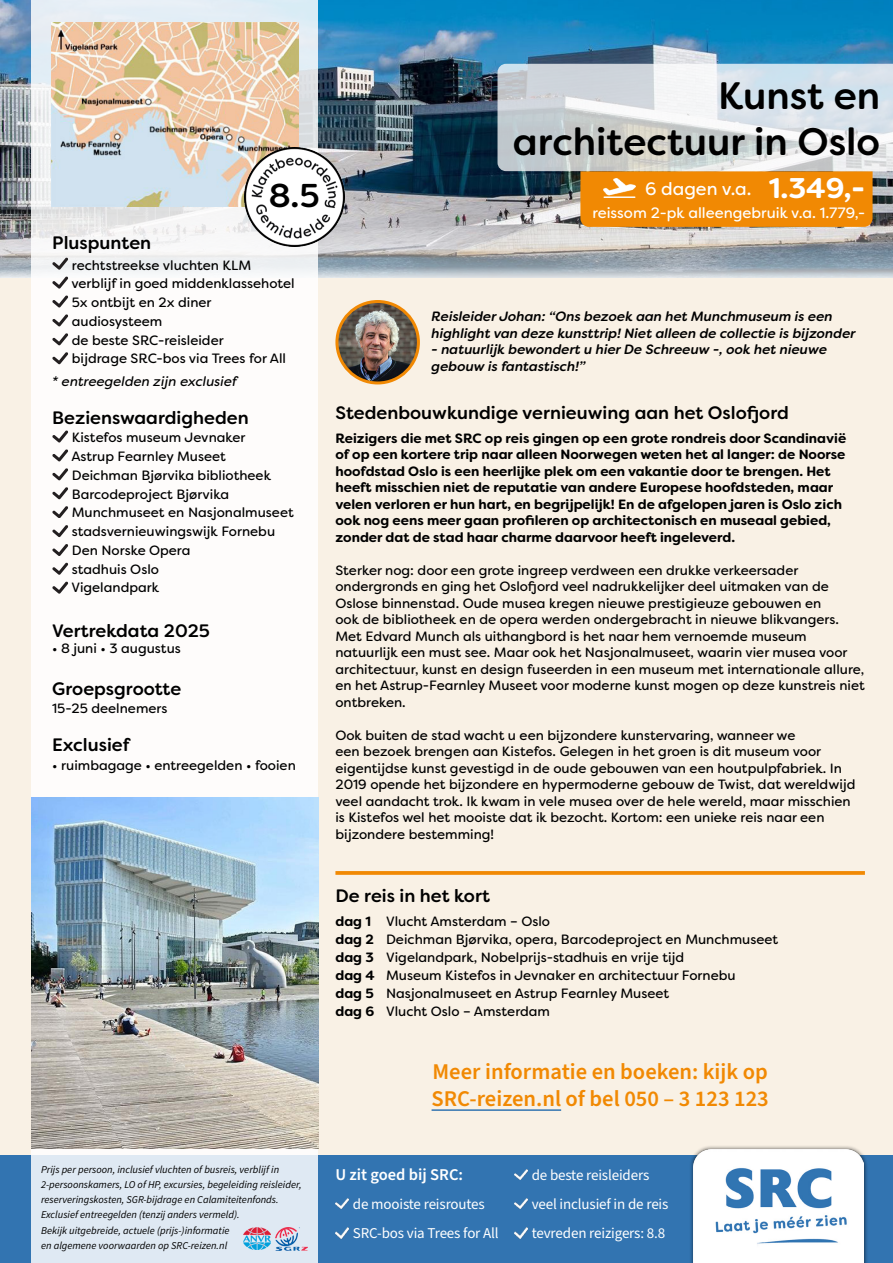
<style>
.page{position:relative;width:893px;height:1263px;background:#fff}
.page>*{position:absolute;margin:0;border:0;box-sizing:border-box;transform-origin:0 0}
.t1{font:500 38.25px "Filson Soft";color:#000}
.t2{font:500 33px "Filson Soft";color:#000}
.t3{font:700 28.5px "Filson Soft";color:#fff}
.t4{font:600 22.5px "Source Sans Pro";color:#f18903}
.t5{font:500 18px "Filson Soft";color:#000}
.t6{font:18px "Filson Soft";color:#fff}
.t7{font:600 16.5px "Source Sans Pro";color:#fff}
.t8{font:15px "Source Sans Pro";letter-spacing:-.01em;color:#fff}
.t9{font:15px "Filson Soft";color:#fff}
.t10{font:13.5px/16.5px "Filson Soft";color:#000}
.t11{font:700 13.5px/16.5px "Filson Soft";color:#000}
.t12{font:italic 500 13.5px/16.5px "Filson Soft";color:#000}
.t13{font:italic 13.5px "Filson Soft";color:#000}
.t14{font:italic 10.5px/15px "Source Sans Variable";color:#000}
</style>
<div class="page">
<img style="left:0;top:0;width:893px;height:279px">
<div style="left:0;top:279px;width:893px;height:876px;background:#f9f1e5"></div>
<div style="left:0;top:1155px;width:893px;height:108px;background:#3274b1"></div>
<div style="left:689px;top:1145px;width:179px;height:118px;background:#000;opacity:.7"></div>
<img style="left:693px;top:1149px;width:171px;height:114px">
<svg style="left:32px;top:0;width:286px;height:1263px;background:#f6f7f8"></svg>
<img style="left:243px;top:1228px;width:27px;height:22px">
<img style="left:275px;top:1228px;width:32px;height:22px">
<svg style="left:515px;top:1228px;width:12px;height:10px"></svg>
<svg style="left:515px;top:1199px;width:12px;height:10px"></svg>
<svg style="left:515px;top:1169px;width:12px;height:10px"></svg>
<svg style="left:335px;top:1228px;width:13px;height:10px"></svg>
<svg style="left:335px;top:1199px;width:13px;height:10px"></svg>
<hr style="left:432px;top:1109px;width:129px;height:2px;background:#3274b1">
<svg style="left:335px;top:871px;width:530px;height:4px;background:#f18f10"></svg>
<img style="left:337px;top:301px;width:81px;height:82px;border-radius:41px">
<div style="left:335px;top:300px;width:85px;height:84px;border:3px solid #f18903;border-radius:50%"></div>
<img style="left:32px;top:797px;width:286px;height:351px">
<svg style="left:52px;top:581px;width:16px;height:13px"></svg>
<svg style="left:52px;top:563px;width:16px;height:11px"></svg>
<svg style="left:52px;top:544px;width:16px;height:12px"></svg>
<svg style="left:52px;top:525px;width:16px;height:12px"></svg>
<svg style="left:52px;top:506px;width:16px;height:12px"></svg>
<svg style="left:52px;top:487px;width:16px;height:12px"></svg>
<svg style="left:52px;top:468px;width:16px;height:12px"></svg>
<svg style="left:52px;top:449px;width:16px;height:12px"></svg>
<svg style="left:52px;top:430px;width:16px;height:12px"></svg>
<svg style="left:52px;top:352px;width:16px;height:12px"></svg>
<svg style="left:52px;top:333px;width:16px;height:12px"></svg>
<svg style="left:52px;top:314px;width:16px;height:12px"></svg>
<svg style="left:52px;top:296px;width:16px;height:11px"></svg>
<svg style="left:52px;top:276px;width:16px;height:13px"></svg>
<svg style="left:52px;top:258px;width:16px;height:11px"></svg>
<img style="left:51px;top:22px;width:247px;height:185px">
<img style="left:244px;top:147px;width:100px;height:100px">
<svg style="left:497px;top:64px;width:396px;height:163px;background:#d2bea0"></svg>
<p class="t5" style="left:52px;top:231px;width:100px">Pluspunten</p>
<p class="t2" style="left:269px;top:174px;width:52px">8.5</p>
<p class="t10" style="left:72px;top:257px;width:181px">rechtstreekse vluchten KLM</p>
<p class="t10" style="left:71px;top:275px;width:225px">verblijf in goed middenklassehotel</p>
<p class="t10" style="left:72px;top:294px;width:141px">5x ontbijt en 2x diner</p>
<p class="t10" style="left:72px;top:313px;width:92px">audiosysteem</p>
<p class="t10" style="left:72px;top:332px;width:153px">de beste SRC-reisleider</p>
<p class="t10" style="left:72px;top:350px;width:216px">bijdrage SRC-bos via Trees for All</p>
<p class="t13" style="left:52px;top:372px;width:186px">* entreegelden zijn exclusief</p>
<p class="t5" style="left:52px;top:406px;width:198px">Bezienswaardigheden</p>
<p class="t10" style="left:72px;top:429px;width:175px">Kistefos museum Jevnaker</p>
<p class="t10" style="left:71px;top:448px;width:156px">Astrup Fearnley Museet</p>
<p class="t10" style="left:72px;top:467px;width:201px">Deichman Bjørvika bibliotheek</p>
<p class="t10" style="left:72px;top:486px;width:159px">Barcodeproject Bjørvika</p>
<p class="t10" style="left:72px;top:504px;width:223px">Munchmuseet en Nasjonalmuseet</p>
<p class="t10" style="left:72px;top:523px;width:205px">stadsvernieuwingswijk Fornebu</p>
<p class="t10" style="left:72px;top:542px;width:120px">Den Norske Opera</p>
<p class="t10" style="left:72px;top:561px;width:89px">stadhuis Oslo</p>
<p class="t10" style="left:71px;top:579px;width:89px">Vigelandpark</p>
<p class="t5" style="left:52px;top:619px;width:159px">Vertrekdata 2025</p>
<p class="t10" style="left:52px;top:640px;width:130px">• 8 juni • 3 augustus</p>
<p class="t5" style="left:52px;top:677px;width:131px">Groepsgrootte</p>
<p class="t10" style="left:52px;top:700px;width:117px">15-25 deelnemers</p>
<p class="t5" style="left:52px;top:733px;width:79px">Exclusief</p>
<p class="t10" style="left:52px;top:757px;width:245px">• ruimbagage • entreegelden • fooien</p>
<p class="t1" style="left:718px;top:71px;width:164px">Kunst en</p>
<p class="t1" style="left:513px;top:117px;width:369px">architectuur in Oslo</p>
<p class="t6" style="left:645px;top:177px;width:108px">6 dagen v.a.</p>
<p class="t3" style="left:769px;top:170px;width:98px">1.349,-</p>
<p class="t9" style="left:592px;top:203px;width:274px">reissom 2-pk alleengebruik v.a. 1.779,-</p>
<p class="t12" style="left:432px;top:308px;width:426px">Reisleider Johan: “Ons bezoek aan het Munchmuseum is een highlight van deze kunsttrip! Niet alleen de collectie is bijzonder</p>
<p class="t12" style="left:432px;top:341px;width:397px">- natuurlijk bewondert u hier De Schreeuw -, ook het nieuwe gebouw is fantastisch!”</p>
<p class="t5" style="left:335px;top:401px;width:455px">Stedenbouwkundige vernieuwing aan het Oslofjord</p>
<p class="t11" style="left:335px;top:430px;width:512px">Reizigers die met SRC op reis gingen op een grote rondreis door Scandinavië of op een kortere trip naar alleen Noorwegen weten het al langer: de Noorse hoofdstad Oslo is een heerlijke plek om een vakantie door te brengen. Het heeft misschien niet de reputatie van andere Europese hoofdsteden, maar velen verloren er hun hart, en begrijpelijk! En de afgelopen jaren is Oslo zich ook nog eens meer gaan profileren op architectonisch en museaal gebied, zonder dat de stad haar charme daarvoor heeft ingeleverd.</p>
<p class="t10" style="left:335px;top:561px;width:531px">Sterker nog: door een grote ingreep verdween een drukke verkeersader ondergronds en ging het Oslofjord veel nadrukkelijker deel uitmaken van de Oslose binnenstad. Oude musea kregen nieuwe prestigieuze gebouwen en<br>ook de bibliotheek en de opera werden ondergebracht in nieuwe blikvangers.<br>Met Edvard Munch als uithangbord is het naar hem vernoemde museum natuurlijk een must see. Maar ook het Nasjonalmuseet, waarin vier musea voor architectuur, kunst en design fuseerden in een museum met internationale allure, en het Astrup-Fearnley Museet voor moderne kunst mogen op deze kunstreis niet ontbreken.</p>
<p class="t10" style="left:335px;top:726px;width:522px">Ook buiten de stad wacht u een bijzondere kunstervaring, wanneer we<br>een bezoek brengen aan Kistefos. Gelegen in het groen is dit museum voor eigentijdse kunst gevestigd in de oude gebouwen van een houtpulpfabriek. In 2019 opende het bijzondere en hypermoderne gebouw de Twist, dat wereldwijd veel aandacht trok. Ik kwam in vele musea over de hele wereld, maar misschien is Kistefos wel het mooiste dat ik bezocht. Kortom: een unieke reis naar een bijzondere bestemming!</p>
<p class="t5" style="left:335px;top:884px;width:156px">De reis in het kort</p>
<p class="t11" style="left:335px;top:913px;width:37px">dag 1</p>
<p class="t11" style="left:335px;top:931px;width:40px">dag 2</p>
<p class="t11" style="left:335px;top:949px;width:40px">dag 3</p>
<p class="t11" style="left:335px;top:967px;width:41px">dag 4</p>
<p class="t11" style="left:335px;top:985px;width:40px">dag 5</p>
<p class="t11" style="left:335px;top:1003px;width:40px">dag 6</p>
<p class="t10" style="left:386px;top:913px;width:166px">Vlucht Amsterdam – Oslo</p>
<p class="t10" style="left:386px;top:931px;width:394px">Deichman Bjørvika, opera, Barcodeproject en Munchmuseet</p>
<p class="t10" style="left:386px;top:949px;width:300px">Vigelandpark, Nobelprijs-stadhuis en vrije tijd</p>
<p class="t10" style="left:386px;top:967px;width:351px">Museum Kistefos in Jevnaker en architectuur Fornebu</p>
<p class="t10" style="left:386px;top:985px;width:284px">Nasjonalmuseet en Astrup Fearnley Museet</p>
<p class="t10" style="left:386px;top:1003px;width:166px">Vlucht Oslo – Amsterdam</p>
<p class="t4" style="left:433px;top:1056px;width:337px">Meer informatie en boeken: kijk op</p>
<p class="t4" style="left:432px;top:1083px;width:339px">SRC-reizen.nl of bel 050 – 3 123 123</p>
<p class="t14" style="left:41px;top:1162px;width:262px">Prijs per persoon, inclusief vluchten of busreis, verblijf in 2-persoonskamers, LO of HP, excursies, begeleiding reisleider, reserveringskosten, SGR-bijdrage en Calamiteitenfonds.<br>Exclusief entreegelden (tenzij anders vermeld).</p>
<p class="t14" style="left:41px;top:1222px;width:190px">Bekijk uitgebreide, actuele (prijs-)informatie</p>
<p class="t14" style="left:41px;top:1237px;width:188px">en algemene voorwaarden op SRC-reizen.nl</p>
<p class="t7" style="left:335px;top:1163px;width:129px">U zit goed bij SRC:</p>
<p class="t8" style="left:532px;top:1164px;width:119px">de beste reisleiders</p>
<p class="t8" style="left:353px;top:1194px;width:133px">de mooiste reisroutes</p>
<p class="t8" style="left:532px;top:1194px;width:138px">veel inclusief in de reis</p>
<p class="t8" style="left:353px;top:1223px;width:147px">SRC-bos via Trees for All</p>
<p class="t8" style="left:532px;top:1223px;width:135px">tevreden reizigers: 8.8</p>
</div>
